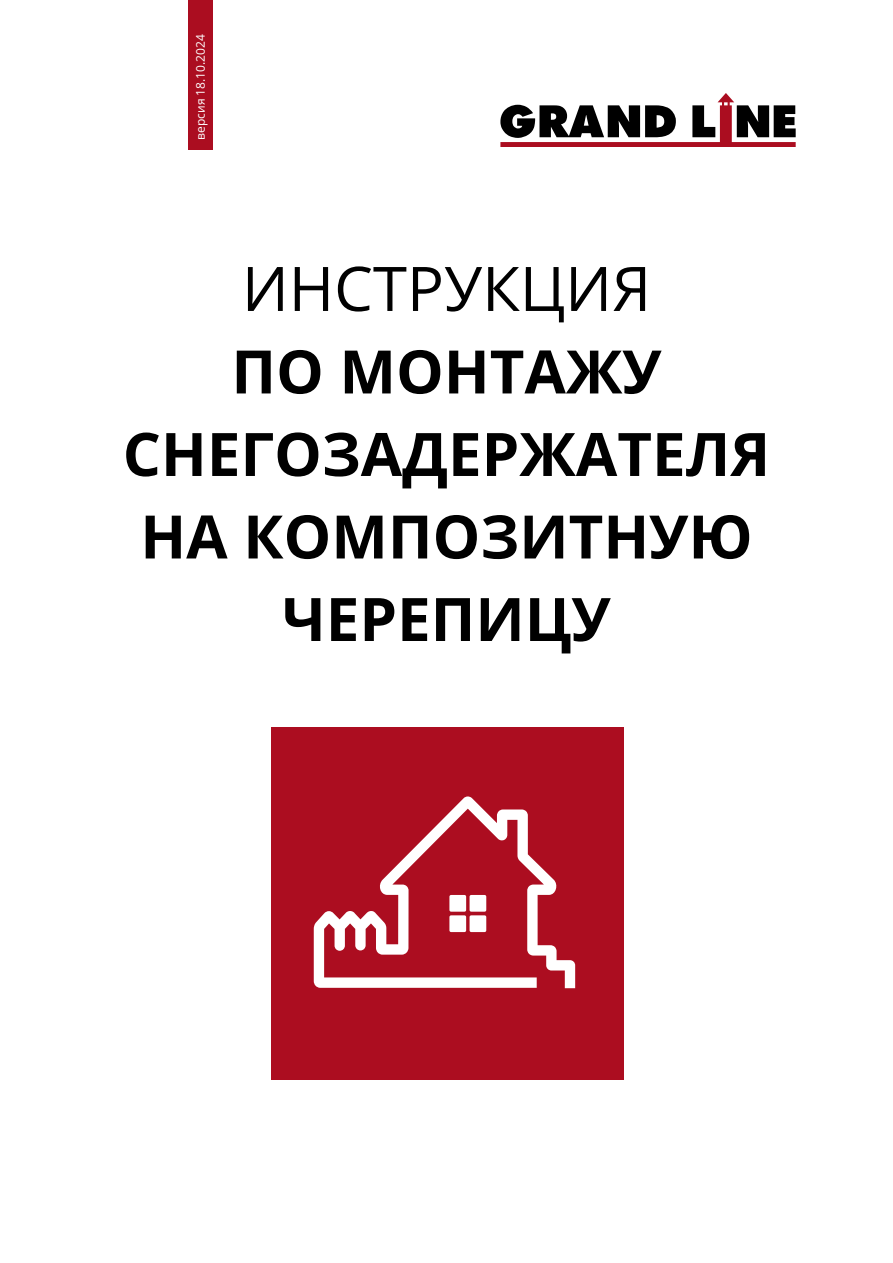
<style>
.page{position:relative;width:893px;height:1263px;background:#fff}
.page>*{position:absolute;margin:0;border:0;box-sizing:border-box;transform-origin:0 0}
.t1{font:61.5px "Open Sans";color:#000}
.t2{font:700 60px/82.5px "Open Sans";color:#000;text-align:center}
.t3{font:12px "Open Sans";color:#fff}
</style>
<div class="page">
<svg style="left:500px;top:94px;width:296px;height:53px"></svg>
<div style="left:271px;top:727px;width:353px;height:353px;background:#ac0d20"></div>
<svg style="left:314px;top:796px;width:261px;height:192px"></svg>
<div style="left:189px;top:0;width:24px;height:150px;background:#ab0d20"></div>
<p class="t3" style="left:192px;top:140px;width:107px;rotate:-90deg">версия 18.10.2024</p>
<p class="t1" style="left:242px;top:246px;width:411px">ИНСТРУКЦИЯ</p>
<p class="t2" style="left:123px;top:329px;width:649px">ПО МОНТАЖУ<br>СНЕГОЗАДЕРЖАТЕЛЯ<br>НА КОМПОЗИТНУЮ<br>ЧЕРЕПИЦУ</p>
</div>
